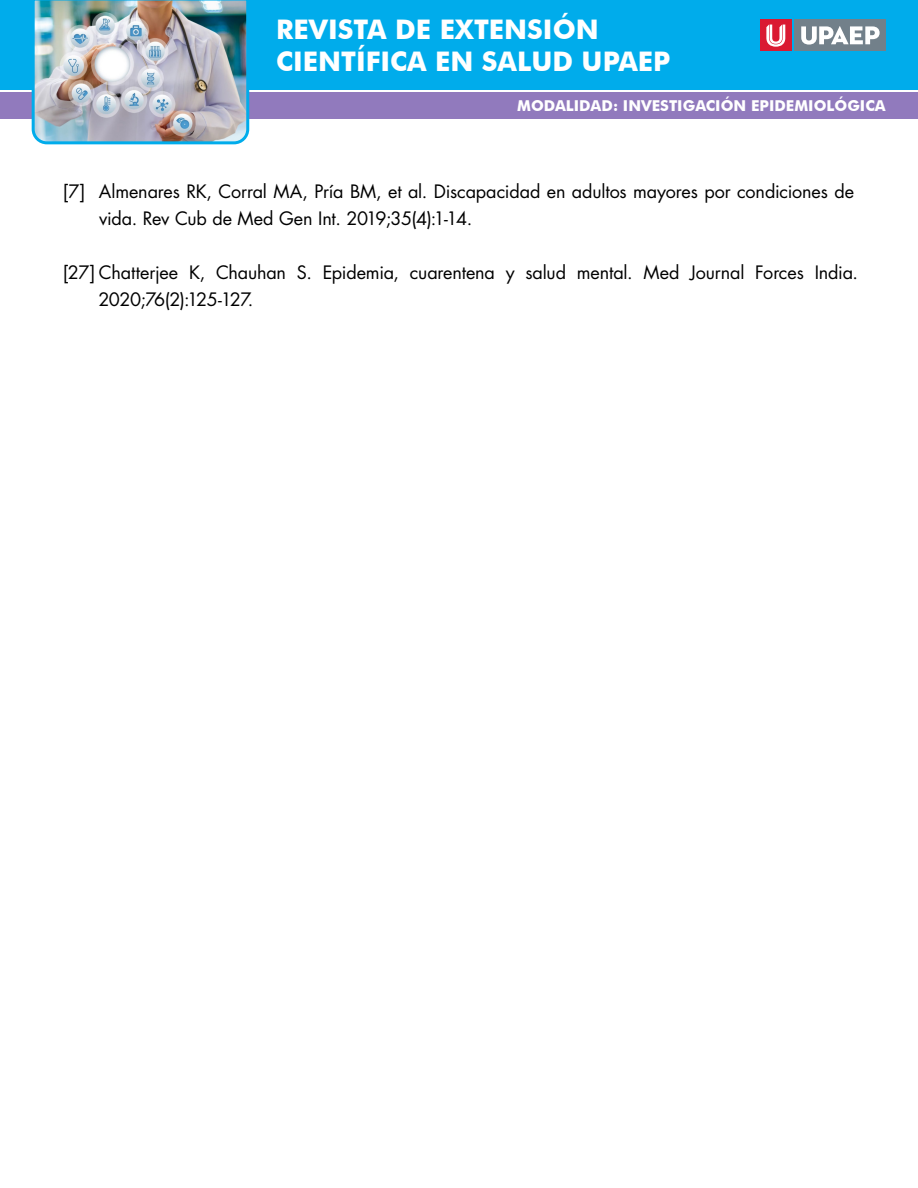
<style>
.page{position:relative;width:918px;height:1188px;background:#fff}
.page>*{position:absolute;margin:0;border:0;box-sizing:border-box;transform-origin:0 0}
.t1{font:700 27px/32.4px "Futura BT";color:#fff}
.referencias{font:18px/27px "Futura Std";letter-spacing:-.01em;color:#000}
.t2{font:700 15px "Futura BT";color:#fff}
</style>
<div class="page">
<div style="left:0;top:92px;width:918px;height:27px;background:#917abd"></div>
<div style="left:0;top:0;width:918px;height:90px;background:#00aceb"></div>
<img style="left:31px;top:0;width:219px;height:145px">
<div style="left:795px;top:20px;width:91px;height:31px;background:#72808a"></div>
<svg style="left:801px;top:26px;width:79px;height:19px"></svg>
<div style="left:760px;top:20px;width:32px;height:31px;background:#da1a32"></div>
<svg style="left:766px;top:25px;width:19px;height:22px"></svg>
<h1 class="t1" style="left:276px;top:13px;width:396px">REVISTA DE EXTENSIÓN<br>CIENTÍFICA EN SALUD UPAEP</h1>
<p class="t2" style="left:517px;top:97px;width:370px">MODALIDAD: INVESTIGACIÓN EPIDEMIOLÓGICA</p>
<p class="referencias" style="left:99px;top:178px;width:757px;text-indent:-36px">[7] Almenares RK, Corral MA, Pría BM, et al. Discapacidad en adultos mayores por condiciones de vida. Rev Cub de Med Gen Int. 2019;35(4):1-14.</p>
<p class="referencias" style="left:98px;top:259px;width:761px;text-indent:-35px">[27] Chatterjee K, Chauhan S. Epidemia, cuarentena y salud mental. Med Journal Forces India.<br>2020;76(2):125-127.</p>
</div>
